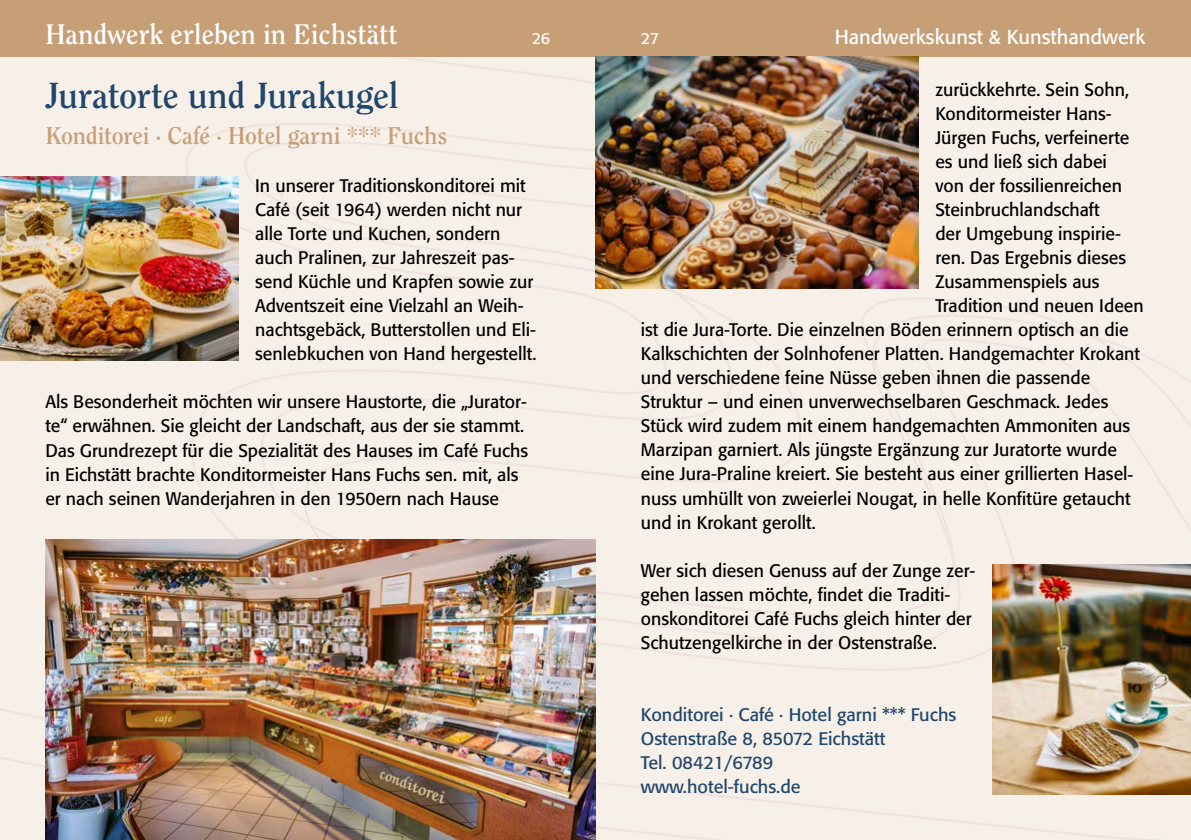
<style>
.page{position:relative;width:1191px;height:840px;background:#fff}
.page>*{position:absolute;margin:0;border:0;box-sizing:border-box;transform-origin:0 0}
.t1{font:700 36px "Clearface";letter-spacing:-.005em;color:#20466b}
.t2{font:700 28px "Clearface";color:#fff}
.t3{font:700 24px "Clearface";letter-spacing:-.01em;color:#c79f77}
.t4{font:20px "Formata";color:#fff}
.t5{font:18px/24px "Formata";color:#000}
.t6{font:18px/24px "Formata";color:#20466b}
.t7{font:16px "Formata";color:#fff}
</style>
<div class="page">
<div style="left:0;top:57px;width:1191px;height:782px;background:#f7f0e9"></div>
<div style="left:0;top:0;width:1191px;height:57px;background:#c79f77"></div>
<img style="left:595px;top:57px;width:323px;height:231px">
<img style="left:992px;top:564px;width:199px;height:230px">
<img style="left:0;top:176px;width:238px;height:184px">
<img style="left:45px;top:539px;width:550px;height:300px">
<h2 class="t2" style="left:45px;top:18px;width:354px">Handwerk erleben in Eichstätt</h2>
<p class="t4" style="left:834px;top:25px;width:312px">Handwerkskunst &amp; Kunsthandwerk</p>
<p class="t7" style="left:532px;top:28px;width:20px">26</p>
<p class="t7" style="left:641px;top:28px;width:20px">27</p>
<h1 class="t1" style="left:45px;top:73px;width:354px">Juratorte und Jurakugel</h1>
<h3 class="t3" style="left:45px;top:121px;width:403px">Konditorei · Café · Hotel garni *** Fuchs</h3>
<p class="t5" style="left:255px;top:174px;width:283px">In unserer Traditionskonditorei mit Café (seit 1964) werden nicht nur alle Torte und Kuchen, sondern auch Pralinen, zur Jahreszeit pas&shy;send Küchle und Krapfen sowie zur Adventszeit eine Vielzahl an Weih&shy;nachtsgebäck, Butterstollen und Eli&shy;senlebkuchen von Hand hergestellt.</p>
<p class="t5" style="left:45px;top:390px;width:484px">Als Besonderheit möchten wir unsere Haustorte, die „Jurator&shy;te“ erwähnen. Sie gleicht der Landschaft, aus der sie stammt.<br>Das Grundrezept für die Spezialität des Hauses im Café Fuchs in Eichstätt brachte Konditormeister Hans Fuchs sen. mit, als er nach seinen Wanderjahren in den 1950ern nach Hause</p>
<p class="t5" style="left:935px;top:78px;width:195px">zurückkehrte. Sein Sohn,</p>
<p class="t5" style="left:935px;top:102px;width:178px">Konditormeister Hans-</p>
<p class="t5" style="left:935px;top:126px;width:196px">Jürgen Fuchs, verfeinerte</p>
<p class="t5" style="left:935px;top:150px;width:173px">es und ließ sich dabei</p>
<p class="t5" style="left:935px;top:174px;width:188px">von der fossilienreichen</p>
<p class="t5" style="left:935px;top:198px;width:166px">Steinbruchlandschaft</p>
<p class="t5" style="left:935px;top:222px;width:187px">der Umgebung inspirie-</p>
<p class="t5" style="left:935px;top:246px;width:192px">ren. Das Ergebnis dieses</p>
<p class="t5" style="left:935px;top:270px;width:166px">Zusammenspiels aus</p>
<p class="t5" style="left:935px;top:294px;width:210px">Tradition und neuen Ideen</p>
<p class="t5" style="left:641px;top:318px;width:489px">ist die Jura-Torte. Die einzelnen Böden erinnern optisch an die</p>
<p class="t5" style="left:641px;top:342px;width:501px">Kalkschichten der Solnhofener Platten. Handgemachter Krokant</p>
<p class="t5" style="left:641px;top:366px;width:451px">und verschiedene feine Nüsse geben ihnen die passende</p>
<p class="t5" style="left:641px;top:390px;width:469px">Struktur – und einen unverwechselbaren Geschmack. Jedes</p>
<p class="t5" style="left:641px;top:414px;width:491px">Stück wird zudem mit einem handgemachten Ammoniten aus</p>
<p class="t5" style="left:641px;top:438px;width:477px">Marzipan garniert. Als jüngste Ergänzung zur Juratorte wurde</p>
<p class="t5" style="left:641px;top:462px;width:494px">eine Jura-Praline kreiert. Sie besteht aus einer grillierten Hasel-</p>
<p class="t5" style="left:641px;top:486px;width:491px">nuss umhüllt von zweierlei Nougat, in helle Konfitüre getaucht</p>
<p class="t5" style="left:641px;top:510px;width:176px">und in Krokant gerollt.</p>
<p class="t5" style="left:641px;top:558px;width:336px">Wer sich diesen Genuss auf der Zunge zer&shy;gehen lassen möchte, findet die Traditi&shy;onskonditorei Café Fuchs gleich hinter der Schutzengelkirche in der Ostenstraße.</p>
<p class="t6" style="left:641px;top:702px;width:317px">Konditorei · Café · Hotel garni *** Fuchs<br>Ostenstraße 8, 85072 Eichstätt<br>Tel. 08421/6789<br>www.hotel-fuchs.de</p>
</div>
